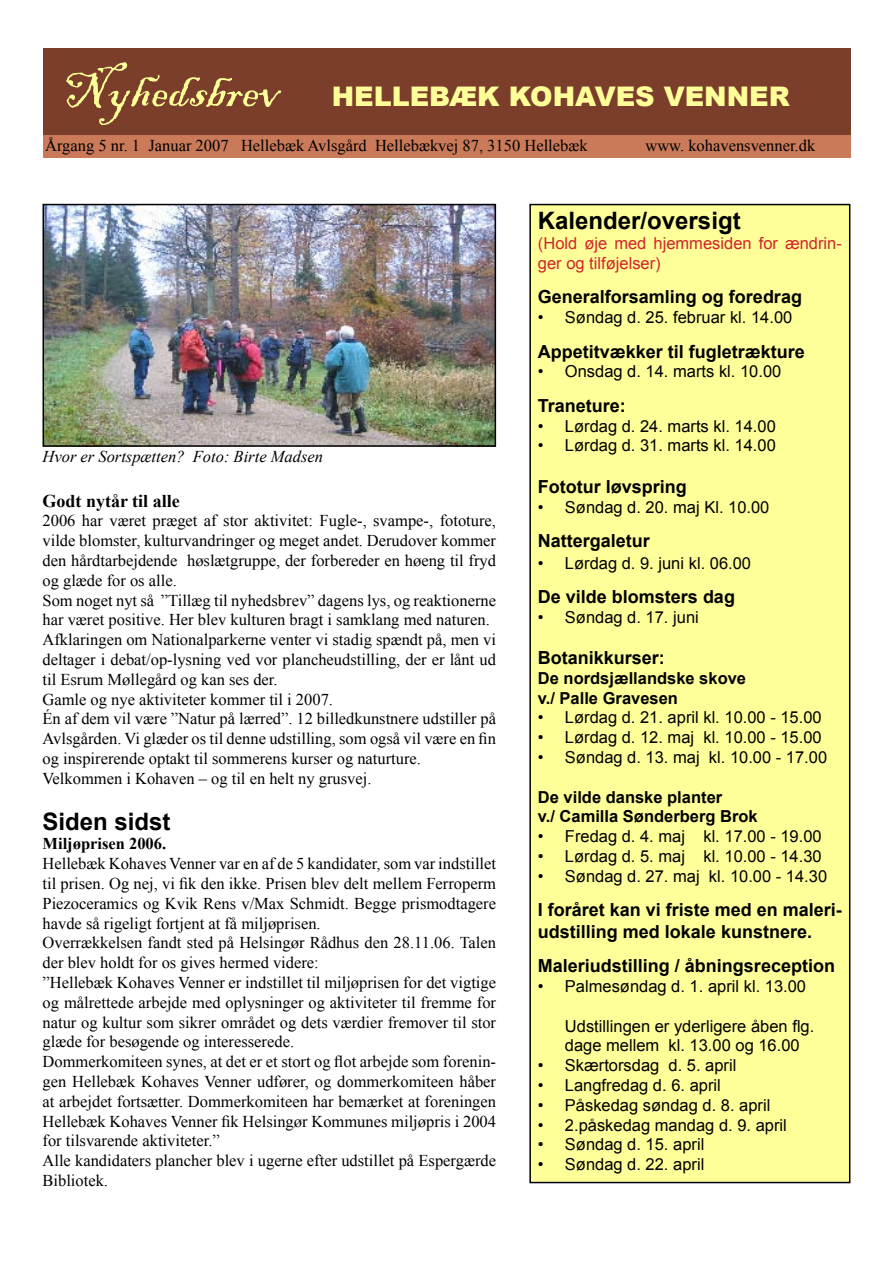
<style>
.page{position:relative;width:893px;height:1263px;background:#fff}
.page>*{position:absolute;margin:0;border:0;box-sizing:border-box;transform-origin:0 0}
.t1{font:900 27px "Arial";color:#ff9}
.t2{font:700 24px "Arial";color:#000}
.t3{font:700 18px/21.6px "Arial";color:#000}
.t4{font:700 18px "Times New Roman";color:#000}
.t5{font:16.5px/19.8px "Times New Roman";color:#000}
.t6{font:16.5px/19.8px "Arial";color:#000}
.t7{font:700 16.5px/19.8px "Arial";color:#000}
.t8{font:16.5px/19.8px "Arial";color:#d2232a}
.t9{font:italic 16.5px "Times New Roman";color:#000}
.t10{font:700 16.5px "Times New Roman";color:#000}
.s1{font-family:"Blackadder ITC";font-weight:400;font-size:54px}
</style>
<div class="page">
<div style="left:44px;top:49px;width:806px;height:86px;background:#7b3e2a"></div>
<div style="left:44px;top:135px;width:806px;height:22px;background:#ca7a58"></div>
<div style="left:530px;top:205px;width:320px;height:977px;background:#ff9"></div>
<div style="left:529px;top:204px;width:321px;height:979px;border:2px solid #000"></div>
<img style="left:46px;top:207px;width:447px;height:237px">
<div style="left:43px;top:204px;width:453px;height:243px;border:2px solid #000"></div>
<h1 class="t1" style="left:62px;top:76px;width:730px"><span class="s1">Nyhedsbrev</span> HELLEBÆK KOHAVES VENNER</h1>
<p class="t5" style="left:45px;top:135px;width:544px">Årgang 5 nr. 1 Januar 2007 Hellebæk Avlsgård Hellebækvej 87, 3150 Hellebæk</p>
<p class="t5" style="left:645px;top:135px;width:171px">www. kohavensvenner.dk</p>
<p class="t9" style="left:43px;top:445px;width:282px">Hvor er Sortspætten? Foto: Birte Madsen</p>
<p class="t4" style="left:43px;top:488px;width:139px">Godt nytår til alle</p>
<p class="t5" style="left:43px;top:511px;width:455px">2006 har været præget af stor aktivitet: Fugle-, svampe-, fototure, vilde blomster, kulturvandringer og meget andet. Derudover kommer den hårdtarbejdende høslætgruppe, der forbereder en høeng til fryd og glæde for os alle.<br>Som noget nyt så ”Tillæg til nyhedsbrev” dagens lys, og reaktionerne har været positive. Her blev kulturen bragt i samklang med naturen.<br>Afklaringen om Nationalparkerne venter vi stadig spændt på, men vi deltager i debat/op-lysning ved vor plancheudstilling, der er lånt ud til Esrum Møllegård og kan ses der.<br>Gamle og nye aktiviteter kommer til i 2007.<br>Én af dem vil være ”Natur på lærred”. 12 billedkunstnere udstiller på Avlsgården. Vi glæder os til denne udstilling, som også vil være en fin og inspirerende optakt til sommerens kurser og naturture.<br>Velkommen i Kohaven – og til en helt ny grusvej.</p>
<h2 class="t2" style="left:43px;top:805px;width:130px">Siden sidst</h2>
<p class="t10" style="left:43px;top:832px;width:125px">Miljøprisen 2006.</p>
<p class="t5" style="left:43px;top:853px;width:455px">Hellebæk Kohaves Venner var en af de 5 kandidater, som var indstillet til prisen. Og nej, vi fik den ikke. Prisen blev delt mellem Ferroperm Piezoceramics og Kvik Rens v/Max Schmidt. Begge prismodtagere havde så rigeligt fortjent at få miljøprisen.<br>Overrækkelsen fandt sted på Helsingør Rådhus den 28.11.06. Talen der blev holdt for os gives hermed videre:<br>”Hellebæk Kohaves Venner er indstillet til miljøprisen for det vigtige og målrettede arbejde med oplysninger og aktiviteter til fremme for natur og kultur som sikrer området og dets værdier fremover til stor glæde for besøgende og interesserede.<br>Dommerkomiteen synes, at det er et stort og flot arbejde som forenin&shy;gen Hellebæk Kohaves Venner udfører, og dommerkomiteen håber at arbejdet fortsætter. Dommerkomiteen har bemærket at foreningen Hellebæk Kohaves Venner fik Helsingør Kommunes miljøpris i 2004 for tilsvarende aktiviteter.”<br>Alle kandidaters plancher blev i ugerne efter udstillet på Espergærde Bibliotek.</p>
<h2 class="t2" style="left:538px;top:205px;width:204px">Kalender/oversigt</h2>
<p class="t8" style="left:538px;top:234px;width:306px">(Hold øje med hjemmesiden for ændrin&shy;ger og tilføjelser)</p>
<p class="t3" style="left:538px;top:287px;width:266px">Generalforsamling og foredrag</p>
<p class="t6" style="left:538px;top:308px;width:256px">• Søndag d. 25. februar kl. 14.00</p>
<p class="t3" style="left:538px;top:341px;width:269px">Appetitvækker til fugletrækture</p>
<p class="t6" style="left:538px;top:362px;width:245px">• Onsdag d. 14. marts kl. 10.00</p>
<p class="t3" style="left:538px;top:395px;width:90px">Traneture:</p>
<p class="t6" style="left:538px;top:416px;width:239px">• Lørdag d. 24. marts kl. 14.00</p>
<p class="t6" style="left:538px;top:436px;width:239px">• Lørdag d. 31. marts kl. 14.00</p>
<p class="t3" style="left:538px;top:476px;width:151px">Fototur løvspring</p>
<p class="t6" style="left:538px;top:497px;width:233px">• Søndag d. 20. maj Kl. 10.00</p>
<p class="t3" style="left:538px;top:530px;width:114px">Nattergaletur</p>
<p class="t6" style="left:538px;top:553px;width:215px">• Lørdag d. 9. juni kl. 06.00</p>
<p class="t3" style="left:538px;top:586px;width:199px">De vilde blomsters dag</p>
<p class="t6" style="left:538px;top:607px;width:162px">• Søndag d. 17. juni</p>
<p class="t3" style="left:538px;top:647px;width:129px">Botanikkurser:</p>
<p class="t7" style="left:538px;top:669px;width:210px">De nordsjællandske skove v./ Palle Gravesen</p>
<p class="t6" style="left:538px;top:708px;width:285px">• Lørdag d. 21. april kl. 10.00 - 15.00</p>
<p class="t6" style="left:538px;top:728px;width:285px">• Lørdag d. 12. maj kl. 10.00 - 15.00</p>
<p class="t6" style="left:538px;top:747px;width:291px">• Søndag d. 13. maj kl. 10.00 - 17.00</p>
<p class="t7" style="left:538px;top:787px;width:221px">De vilde danske planter<br>v./ Camilla Sønderberg Brok</p>
<p class="t6" style="left:538px;top:827px;width:285px">• Fredag d. 4. maj kl. 17.00 - 19.00</p>
<p class="t6" style="left:538px;top:846px;width:285px">• Lørdag d. 5. maj kl. 10.00 - 14.30</p>
<p class="t6" style="left:538px;top:866px;width:291px">• Søndag d. 27. maj kl. 10.00 - 14.30</p>
<p class="t3" style="left:538px;top:900px;width:306px">I foråret kan vi friste med en maleri&shy;udstilling med lokale kunstnere.</p>
<p class="t3" style="left:538px;top:956px;width:299px">Maleriudstilling / åbningsreception</p>
<p class="t6" style="left:538px;top:976px;width:270px">• Palmesøndag d. 1. april kl. 13.00</p>
<p class="t6" style="left:565px;top:1016px;width:251px">Udstillingen er yderligere åben flg. dage mellem kl. 13.00 og 16.00</p>
<p class="t6" style="left:538px;top:1056px;width:200px">• Skærtorsdag d. 5. april</p>
<p class="t6" style="left:538px;top:1075px;width:184px">• Langfredag d. 6. april</p>
<p class="t6" style="left:538px;top:1095px;width:234px">• Påskedag søndag d. 8. april</p>
<p class="t6" style="left:538px;top:1115px;width:250px">• 2.påskedag mandag d. 9. april</p>
<p class="t6" style="left:538px;top:1135px;width:168px">• Søndag d. 15. april</p>
<p class="t6" style="left:538px;top:1155px;width:168px">• Søndag d. 22. april</p>
</div>
